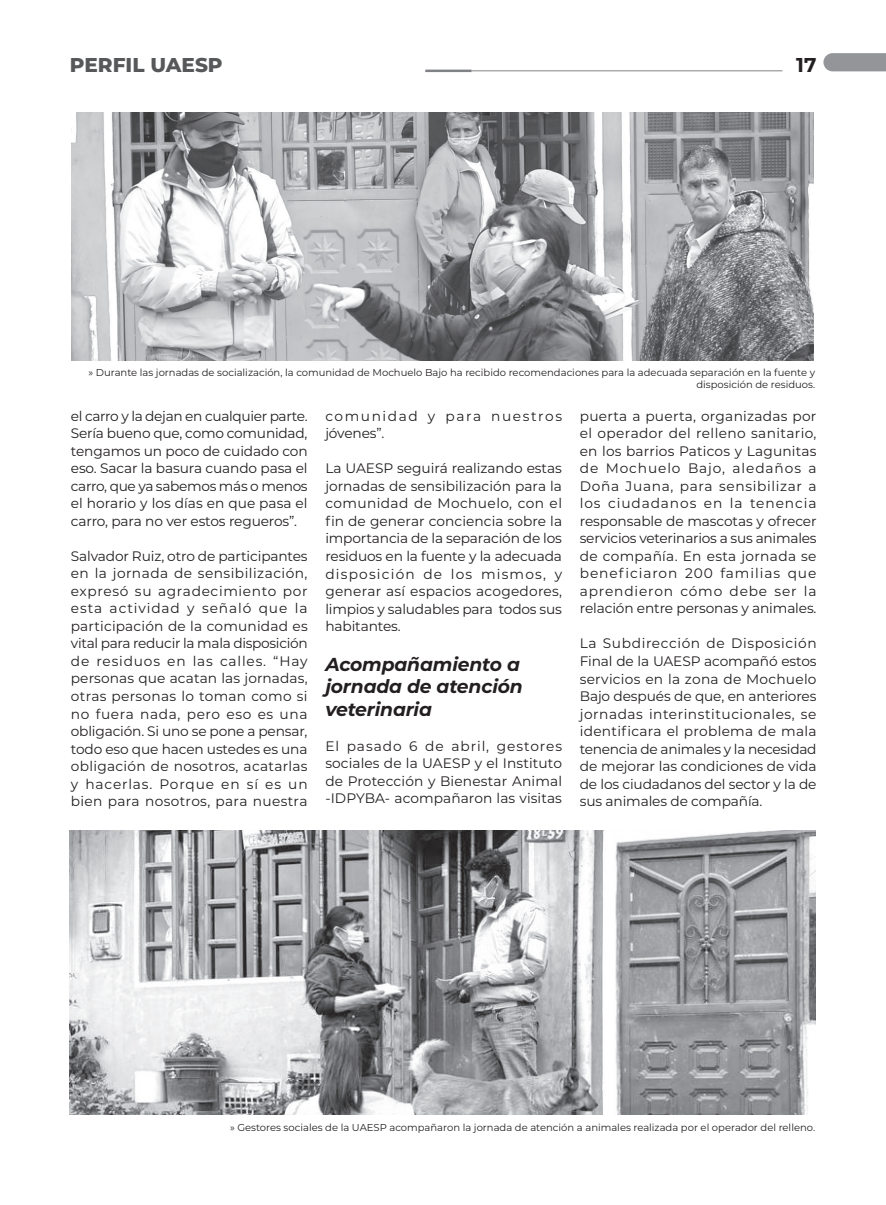
<style>
.page{position:relative;width:886px;height:1205px;background:#fff}
.page>*{position:absolute;margin:0;border:0;box-sizing:border-box;transform-origin:0 0}
.t1{font:800 20px "Montserrat";color:#57585a}
.t2{font:700 20px "Montserrat";color:#231f20}
.t3{font:italic 700 18.75px/22.5px "Montserrat";letter-spacing:-.01em;color:#231f20}
.t4{font:13.75px/17.5px "Montserrat";color:#231f20;text-align:justify}
.t5{font:13.75px/17.5px "Montserrat";letter-spacing:.115em;color:#231f20}
.t6{font:10px/12px "Montserrat";color:#231f20;text-align:right}
</style>
<div class="page">
<svg style="left:823px;top:53px;width:63px;height:18px"></svg>
<hr style="left:451px;top:71px;width:331px;height:1px;background:#808285">
<hr style="left:425px;top:70px;width:46px;height:2px;background:#808285">
<img style="left:71px;top:112px;width:743px;height:248px">
<img style="left:70px;top:830px;width:745px;height:285px">
<h1 class="t1" style="left:70px;top:50px;width:154px">PERFIL UAESP</h1>
<h1 class="t2" style="left:796px;top:51px;width:22px">17</h1>
<p class="t6" style="left:88px;top:366px;width:728px">» Durante las jornadas de socialización, la comunidad de Mochuelo Bajo ha recibido recomendaciones para la adecuada separación en la fuente y disposición de residuos.</p>
<p class="t4" style="left:71px;top:407px;width:238px">el carro y la dejan en cualquier parte.<br>Sería bueno que, como comunidad, tengamos un poco de cuidado con eso. Sacar la basura cuando pasa el carro, que ya sabemos más o menos el horario y los días en que pasa el carro, para no ver estos regueros”.</p>
<p class="t4" style="left:71px;top:547px;width:238px">Salvador Ruiz, otro de participantes en la jornada de sensibilización, expresó su agradecimiento por esta actividad y señaló que la participación de la comunidad es vital para reducir la mala disposición de residuos en las calles. “Hay personas que acatan las jornadas, otras personas lo toman como si no fuera nada, pero eso es una obligación. Si uno se pone a pensar, todo eso que hacen ustedes es una obligación de nosotros, acatarlas y hacerlas. Porque en sí es un bien para nosotros, para nuestra</p>
<p class="t5" style="left:325px;top:407px;width:238px">comunidad y para nuestros jóvenes”.</p>
<p class="t4" style="left:325px;top:459px;width:238px">La UAESP seguirá realizando estas jornadas de sensibilización para la comunidad de Mochuelo, con el fin de generar conciencia sobre la importancia de la separación de los residuos en la fuente y la adecuada disposición de los mismos, y generar así espacios acogedores, limpios y saludables para todos sus habitantes.</p>
<h2 class="t3" style="left:325px;top:652px;width:199px">Acompañamiento a jornada de atención veterinaria</h2>
<p class="t4" style="left:325px;top:737px;width:238px">El pasado 6 de abril, gestores sociales de la UAESP y el Instituto de Protección y Bienestar Animal -IDPYBA- acompañaron las visitas</p>
<p class="t4" style="left:580px;top:407px;width:238px">puerta a puerta, organizadas por el operador del relleno sanitario, en los barrios Paticos y Lagunitas de Mochuelo Bajo, aledaños a Doña Juana, para sensibilizar a los ciudadanos en la tenencia responsable de mascotas y ofrecer servicios veterinarios a sus animales de compañía. En esta jornada se beneficiaron 200 familias que aprendieron cómo debe ser la relación entre personas y animales.</p>
<p class="t4" style="left:580px;top:634px;width:238px">La Subdirección de Disposición Final de la UAESP acompañó estos servicios en la zona de Mochuelo Bajo después de que, en anteriores jornadas interinstitucionales, se identificara el problema de mala tenencia de animales y la necesidad de mejorar las condiciones de vida de los ciudadanos del sector y la de sus animales de compañía.</p>
<p class="t6" style="left:230px;top:1121px;width:586px">» Gestores sociales de la UAESP acompañaron la jornada de atención a animales realizada por el operador del relleno.</p>
</div>
